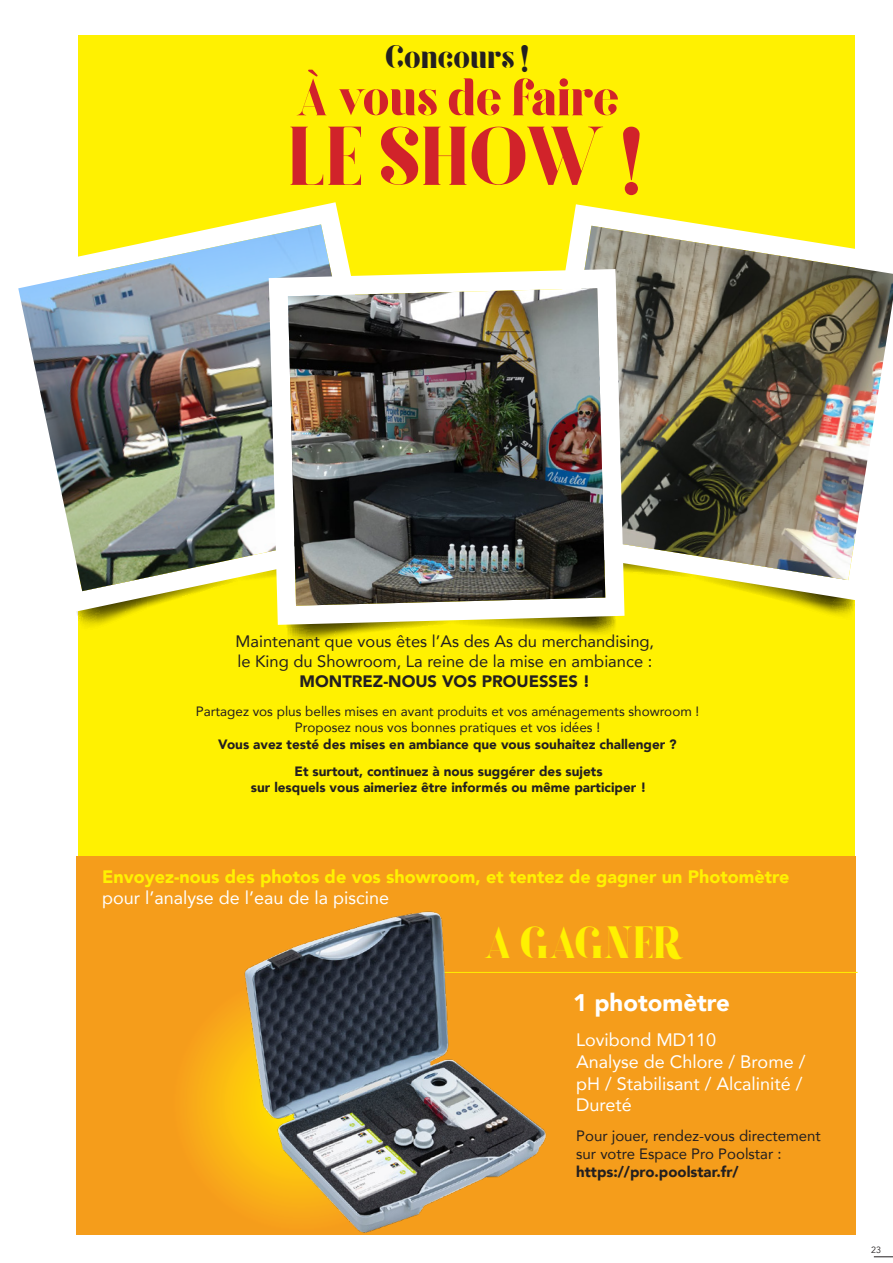
<style>
.page{position:relative;width:893px;height:1263px;background:#fff}
.page>*{position:absolute;margin:0;border:0;box-sizing:border-box;transform-origin:0 0}
.t1{font:83.25px "Goku";color:#d1232a}
.t2{font:52.8px "Goku";color:#d1232a}
.t3{font:45px "Goku";color:#fff101}
.t4{font:32.7px "Goku";color:#231f20}
.t5{font:900 24px "Avenir";color:#fff}
.t6{font:18px/21.6px "Avenir";color:#fff}
.t7{font:900 18px "Avenir";color:#fff101}
.t8{font:16.5px "Avenir";color:#231f20}
.t9{font:900 16.5px "Avenir";color:#231f20}
.t10{font:15px/18px "Avenir";color:#231f20}
.t11{font:900 15px "Avenir";color:#231f20}
.t12{font:900 13.5px "Avenir";color:#231f20}
.t13{font:13.5px "Avenir";color:#231f20}
.t14{font:9px "Avenir";color:#231f20}
</style>
<div class="page">
<div style="left:78px;top:35px;width:777px;height:1199px;background:#fff101"></div>
<svg style="left:233px;top:202px;width:107px;height:22px"></svg>
<img style="left:18px;top:224px;width:332px;height:318px">
<svg style="left:572px;top:204px;width:140px;height:22px"></svg>
<img style="left:565px;top:226px;width:328px;height:299px">
<svg style="left:72px;top:525px;width:785px;height:117px"></svg>
<svg style="left:269px;top:269px;width:355px;height:356px;background:#eeedd5"></svg>
<img style="left:288px;top:288px;width:317px;height:318px">
<div style="left:77px;top:856px;width:779px;height:378px;background:#f59d1b"></div>
<hr style="left:425px;top:972px;width:432px;height:1px;background:#fff101">
<svg style="left:170px;top:972px;width:262px;height:261px"></svg>
<img style="left:218px;top:911px;width:362px;height:324px">
<svg style="left:874px;top:1256px;width:19px;height:1px"></svg>
<p class="t4" style="left:385px;top:39px;width:145px">Concours !</p>
<p class="t2" style="left:295px;top:69px;width:326px">À vous de faire</p>
<p class="t1" style="left:288px;top:112px;width:356px">LE SHOW !</p>
<p class="t8" style="left:236px;top:628px;width:420px">Maintenant que vous êtes l’As des As du merchandising,</p>
<p class="t8" style="left:237px;top:648px;width:416px">le King du Showroom, La reine de la mise en ambiance :</p>
<p class="t9" style="left:300px;top:667px;width:292px">MONTREZ-NOUS VOS PROUESSES !</p>
<p class="t13" style="left:196px;top:701px;width:505px">Partagez vos plus belles mises en avant produits et vos aménagements showroom !</p>
<p class="t13" style="left:295px;top:717px;width:307px">Proposez nous vos bonnes pratiques et vos idées !</p>
<p class="t12" style="left:218px;top:732px;width:460px">Vous avez testé des mises en ambiance que vous souhaitez challenger ?</p>
<p class="t12" style="left:295px;top:760px;width:309px">Et surtout, continuez à nous suggérer des sujets</p>
<p class="t12" style="left:251px;top:776px;width:397px">sur lesquels vous aimeriez être informés ou même participer !</p>
<p class="t7" style="left:102px;top:861px;width:689px">Envoyez-nous des photos de vos showroom, et tentez de gagner un Photomètre</p>
<p class="t6" style="left:102px;top:887px;width:289px">pour l’analyse de l’eau de la piscine</p>
<p class="t3" style="left:483px;top:918px;width:203px">A GAGNER</p>
<p class="t5" style="left:573px;top:982px;width:158px">1 photomètre</p>
<p class="t6" style="left:576px;top:1029px;width:142px">Lovibond MD110</p>
<p class="t6" style="left:576px;top:1050px;width:231px">Analyse de Chlore / Brome / pH / Stabilisant / Alcalinité /<br>Dureté</p>
<p class="t10" style="left:576px;top:1126px;width:246px">Pour jouer, rendez-vous directement sur votre Espace Pro Poolstar :</p>
<p class="t11" style="left:576px;top:1159px;width:164px">https://pro.poolstar.fr/</p>
<p class="t14" style="left:871px;top:1244px;width:12px">23</p>
</div>
